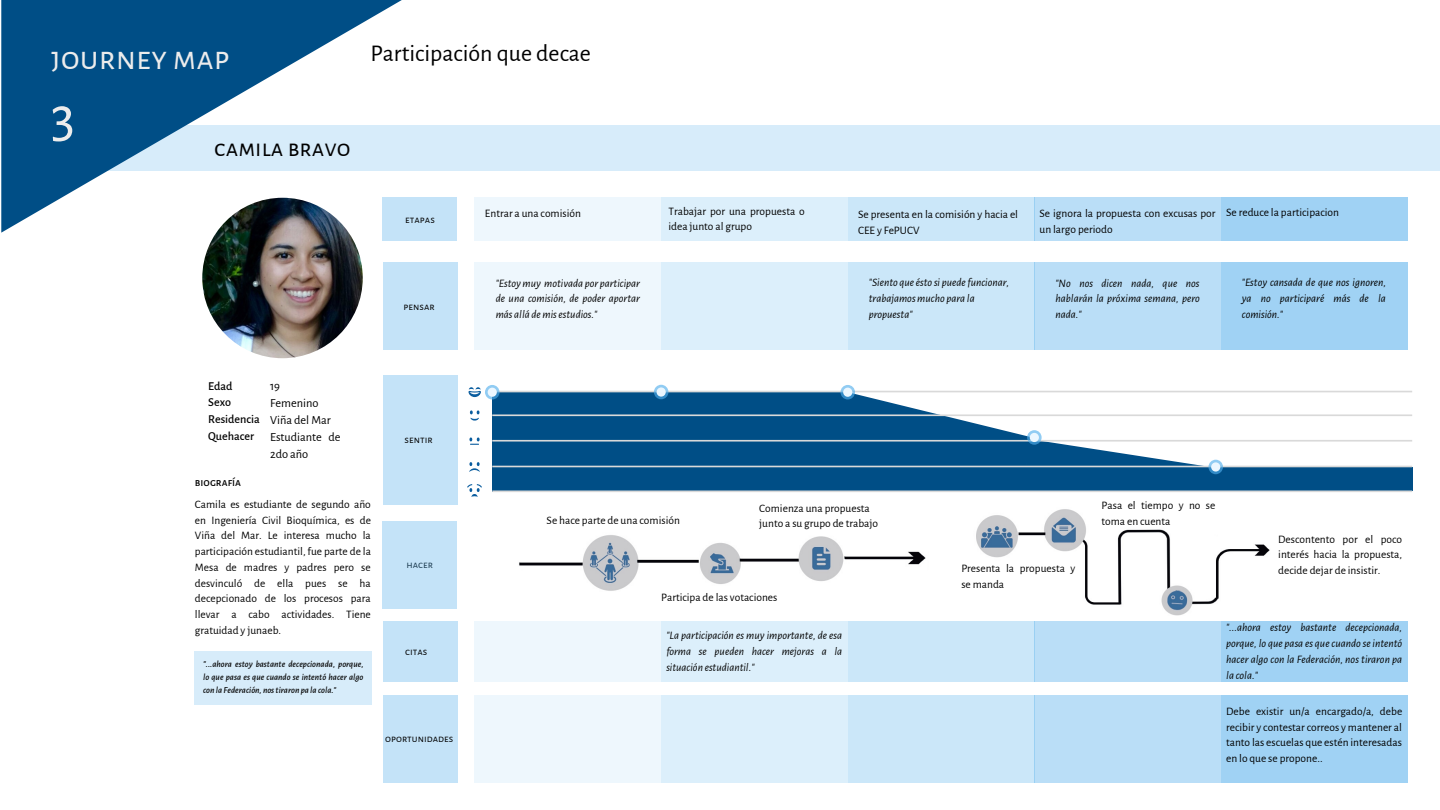
<style>
.page{position:relative;width:1440px;height:810px;background:#fff}
.page>*{position:absolute;margin:0;border:0;box-sizing:border-box;transform-origin:0 0}
.t1{font:58.8px "Alegreya Sans SC";color:#ececec}
.t2{font:34.3px "Alegreya Sans SC";color:#ececec}
.t3{font:24.7px "Alegreya Sans SC";color:#000}
.t4{font:24px "Alegreya Sans";color:#000}
.t5{font:12.4px/17px "Alegreya Sans";color:#000}
.t6{font:500 12.1px/16.6px "Alegreya Sans";color:#000}
.t7{font:11.4px/15.7px "Alegreya Sans";color:#000}
.t8{font:italic 11.4px/15.7px "Alegreya Sans";color:#000;text-align:justify}
.t9{font:500 11.4px "Alegreya Sans SC";color:#000}
.t10{font:10.6px "Alegreya Sans SC";color:#000}
.t11{font:italic 500 9.2px/12.7px "Alegreya Sans";color:#000;text-align:justify}
</style>
<div class="page">
<div style="left:82px;top:125px;width:1358px;height:46px;background:#d7ecfa"></div>
<div style="left:194px;top:651px;width:177px;height:54px;background:#d7ecfa"></div>
<div style="left:383px;top:376px;width:74px;height:129px;background:#c4e3f8"></div>
<svg style="left:469px;top:410px;width:11px;height:11px"></svg>
<svg style="left:469px;top:438px;width:11px;height:7px"></svg>
<svg style="left:469px;top:462px;width:11px;height:10px"></svg>
<svg style="left:467px;top:484px;width:15px;height:13px"></svg>
<div style="left:475px;top:621px;width:186px;height:61px;background:#eef7fd"></div>
<div style="left:475px;top:695px;width:186px;height:88px;background:#eef7fd"></div>
<div style="left:474px;top:263px;width:187px;height:87px;background:#eef7fd"></div>
<div style="left:475px;top:198px;width:186px;height:43px;background:#eef7fd"></div>
<svg style="left:469px;top:387px;width:12px;height:10px"></svg>
<svg style="left:492px;top:391px;width:920px;height:101px"></svg>
<svg style="left:485px;top:385px;width:15px;height:14px"></svg>
<div style="left:488px;top:388px;width:9px;height:9px;background:#ecf7ff;border-radius:50%"></div>
<svg style="left:654px;top:385px;width:14px;height:14px"></svg>
<div style="left:657px;top:387px;width:9px;height:10px;background:#ecf7ff;border-radius:50%"></div>
<svg style="left:840px;top:385px;width:15px;height:14px"></svg>
<div style="left:843px;top:388px;width:9px;height:9px;background:#ecf7ff;border-radius:50%"></div>
<svg style="left:1027px;top:430px;width:15px;height:15px"></svg>
<div style="left:1030px;top:433px;width:9px;height:9px;background:#ecf7ff;border-radius:50%"></div>
<div style="left:383px;top:198px;width:74px;height:43px;background:#c4e3f8"></div>
<div style="left:383px;top:263px;width:74px;height:87px;background:#c4e3f8"></div>
<div style="left:383px;top:621px;width:74px;height:61px;background:#c4e3f8"></div>
<div style="left:383px;top:696px;width:74px;height:87px;background:#c4e3f8"></div>
<div style="left:383px;top:521px;width:74px;height:88px;background:#c4e3f8"></div>
<div style="left:661px;top:198px;width:187px;height:43px;background:#dceffb"></div>
<div style="left:848px;top:198px;width:186px;height:43px;background:#cbe7f9"></div>
<div style="left:1034px;top:198px;width:187px;height:43px;background:#badef7"></div>
<div style="left:848px;top:263px;width:186px;height:87px;background:#cbe7f9"></div>
<div style="left:1034px;top:263px;width:187px;height:87px;background:#badef7"></div>
<div style="left:661px;top:621px;width:187px;height:61px;background:#dceffb"></div>
<div style="left:848px;top:621px;width:186px;height:61px;background:#cbe7f9"></div>
<div style="left:1034px;top:621px;width:187px;height:61px;background:#badef7"></div>
<div style="left:661px;top:695px;width:187px;height:88px;background:#dceffb"></div>
<div style="left:848px;top:695px;width:186px;height:88px;background:#cbe7f9"></div>
<div style="left:1034px;top:695px;width:187px;height:88px;background:#badef7"></div>
<div style="left:661px;top:263px;width:187px;height:87px;background:#dceffb"></div>
<img style="left:202px;top:198px;width:161px;height:160px;border-radius:80px">
<div style="left:1221px;top:198px;width:187px;height:43px;background:#a0d2f4"></div>
<div style="left:1221px;top:263px;width:187px;height:87px;background:#a0d2f4"></div>
<div style="left:1221px;top:621px;width:187px;height:61px;background:#a0d2f4"></div>
<div style="left:1221px;top:695px;width:186px;height:88px;background:#a0d2f4"></div>
<svg style="left:1208px;top:460px;width:15px;height:14px"></svg>
<div style="left:1211px;top:462px;width:9px;height:10px;background:#ecf7ff;border-radius:50%"></div>
<img style="left:519px;top:535px;width:407px;height:56px">
<img style="left:976px;top:509px;width:294px;height:107px">
<svg style="left:1px;top:0;width:401px;height:233px;fill:#014e86"></svg>
<h2 class="t2" style="left:51px;top:34px;width:181px">journey map</h2>
<h1 class="t1" style="left:51px;top:76px;width:26px">3</h1>
<h3 class="t3" style="left:214px;top:131px;width:138px">camila bravo</h3>
<h3 class="t4" style="left:370px;top:37px;width:222px">Participación que decae</h3>
<p class="t10" style="left:405px;top:212px;width:31px">etapas</p>
<p class="t7" style="left:485px;top:205px;width:98px">Entrar a una comisión</p>
<p class="t7" style="left:668px;top:202px;width:138px">Trabajar por una propuesta o idea junto al grupo</p>
<p class="t7" style="left:858px;top:206px;width:161px">Se presenta en la comisión y hacia el<br>CEE y FePUCV</p>
<p class="t7" style="left:1040px;top:205px;width:178px">Se ignora la propuesta con excusas por un largo periodo</p>
<p class="t7" style="left:1226px;top:204px;width:114px">Se reduce la participacion</p>
<p class="t10" style="left:404px;top:299px;width:33px">pensar</p>
<p class="t8" style="left:496px;top:274px;width:146px">"Estoy muy motivada por participar de una comisión, de poder aportar más allá de misestudios."</p>
<p class="t8" style="left:869px;top:274px;width:142px;text-align:left">"Siento queésto si puedefuncionar, trabajamos mucho para la propuesta"</p>
<p class="t8" style="left:1055px;top:274px;width:146px">"No nos dicen nada, que nos hablarán la próxima semana, pero nada."</p>
<p class="t8" style="left:1242px;top:274px;width:146px">"Estoy cansada de que nos ignoren, ya no participaré más de la comisión."</p>
<p class="t6" style="left:208px;top:377px;width:53px">Edad<br>Sexo<br>Residencia<br>Quehacer</p>
<p class="t5" style="left:270px;top:377px;width:72px">19<br>Femenino<br>Viña del Mar<br>Estudiante de<br>2do año</p>
<p class="t9" style="left:195px;top:474px;width:48px">biografía</p>
<p class="t10" style="left:405px;top:433px;width:30px">sentir</p>
<p class="t7" style="left:195px;top:496px;width:178px;text-align:justify">Camila es estudiante de segundo año en Ingeniería Civil Bioquímica, es de Viña del Mar. Le interesa mucho la participación estudiantil, fue parte de la Mesa de madres y padres pero se desvinculó de ella pues se ha decepcionado de los procesos para llevar a cabo actividades. Tiene gratuidad y junaeb.</p>
<p class="t11" style="left:203px;top:657px;width:162px">"...ahora estoy bastante decepcionada, porque, lo que pasa es que cuando se intentó hacer algo con la Federación, nostiraron pa la cola."</p>
<p class="t10" style="left:407px;top:558px;width:28px">hacer</p>
<p class="t10" style="left:405px;top:644px;width:24px">citas</p>
<p class="t10" style="left:385px;top:732px;width:70px">oportunidades</p>
<p class="t7" style="left:547px;top:512px;width:135px">Se hace parte de una comisión</p>
<p class="t7" style="left:759px;top:500px;width:120px">Comienza una propuesta junto a su grupo de trabajo</p>
<p class="t7" style="left:661px;top:589px;width:118px">Participa de las votaciones</p>
<p class="t8" style="left:666px;top:627px;width:177px">"La participación es muy importante, de esa forma se pueden hacer mejoras a la situación estudiantil."</p>
<p class="t7" style="left:961px;top:560px;width:116px">Presenta la propuesta y se manda</p>
<p class="t7" style="left:1102px;top:497px;width:115px">Pasa el tiempo y no se toma en cuenta</p>
<p class="t7" style="left:1278px;top:531px;width:125px;text-align:justify">Descontento por el poco interés hacia la propuesta, decide dejar de insistir.</p>
<p class="t8" style="left:1226px;top:619px;width:178px">"...ahora estoy bastante decepcionada, porque, lo que pasa es que cuando se intentó hacer algo con la Federación, nos tiraron pa la cola."</p>
<p class="t7" style="left:1226px;top:703px;width:178px;text-align:justify">Debe existir un/a encargado/a, debe recibir y contestar correos y mantener al tanto las escuelas que estén interesadas en lo que se propone..</p>
</div>
